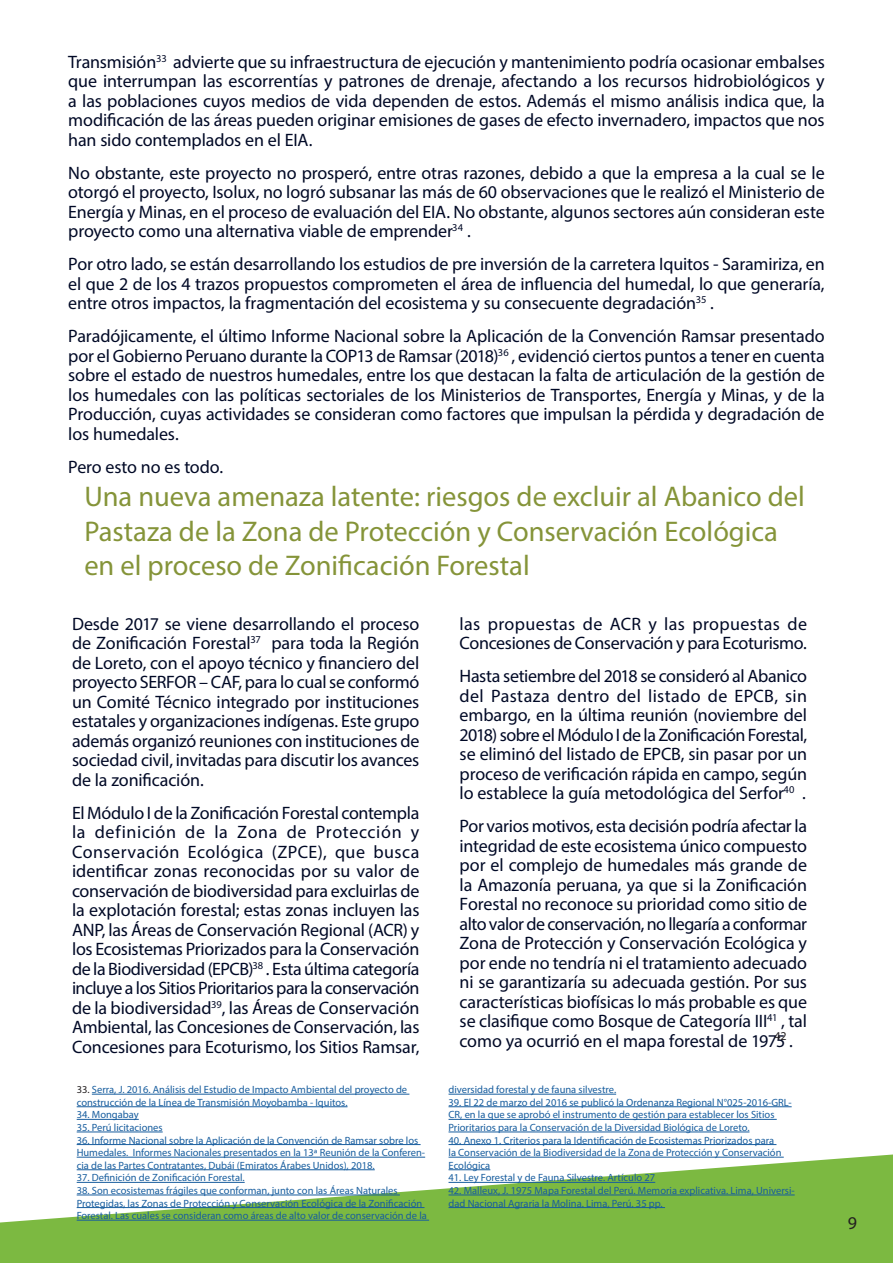
<style>
.page{position:relative;width:893px;height:1263px;background:#fff}
.page>*{position:absolute;margin:0;border:0;box-sizing:border-box;transform-origin:0 0}
.t1{font:28.5px/34.2px "Myriad Pro";color:#859439}
.MainText{font:18px/19.5px "Myriad Pro";letter-spacing:-.01em;color:#000926;text-align:justify}
.t2{font:18px "Myriad Pro";color:#231f20}
.t3{font:12px "Myriad Pro";color:#231f20}
.t4{font:10.5px/12.6px "Myriad Pro";color:#175d9e}
.s1{color:#231f20}
</style>
<div class="page">
<svg style="left:0;top:1093px;width:893px;height:170px"></svg>
<hr style="left:92px;top:1094px;width:317px;height:1px;background:#175d9e">
<hr style="left:77px;top:1106px;width:271px;height:1px;background:#175d9e">
<hr style="left:77px;top:1119px;width:62px;height:1px;background:#175d9e">
<hr style="left:77px;top:1132px;width:86px;height:1px;background:#175d9e">
<hr style="left:77px;top:1144px;width:344px;height:1px;background:#175d9e">
<hr style="left:77px;top:1157px;width:348px;height:1px;background:#175d9e">
<hr style="left:77px;top:1169px;width:298px;height:1px;background:#175d9e">
<hr style="left:77px;top:1182px;width:168px;height:1px;background:#175d9e">
<hr style="left:77px;top:1195px;width:323px;height:1px;background:#175d9e">
<hr style="left:77px;top:1207px;width:347px;height:1px;background:#175d9e">
<hr style="left:77px;top:1220px;width:352px;height:1px;background:#175d9e">
<hr style="left:448px;top:1094px;width:168px;height:1px;background:#175d9e">
<hr style="left:448px;top:1106px;width:344px;height:1px;background:#175d9e">
<hr style="left:448px;top:1119px;width:329px;height:1px;background:#175d9e">
<hr style="left:448px;top:1132px;width:301px;height:1px;background:#175d9e">
<hr style="left:448px;top:1144px;width:328px;height:1px;background:#175d9e">
<hr style="left:448px;top:1157px;width:336px;height:1px;background:#175d9e">
<hr style="left:448px;top:1169px;width:42px;height:1px;background:#175d9e">
<hr style="left:448px;top:1182px;width:207px;height:1px;background:#175d9e">
<hr style="left:448px;top:1195px;width:347px;height:1px;background:#175d9e">
<hr style="left:448px;top:1207px;width:217px;height:1px;background:#175d9e">
<p class="MainText" style="left:68px;top:51px;width:758px">Transmisión<sup>33</sup> advierte que su infraestructura de ejecución y mantenimiento podría ocasionar embalses que interrumpan las escorrentías y patrones de drenaje, afectando a los recursos hidrobiológicos y a las poblaciones cuyos medios de vida dependen de estos. Además el mismo análisis indica que, la modificación de las áreas pueden originar emisiones de gases de efecto invernadero, impactos que nos han sido contemplados en el EIA.</p>
<p class="MainText" style="left:68px;top:162px;width:758px">No obstante, este proyecto no prosperó, entre otras razones, debido a que la empresa a la cual se le otorgó el proyecto, Isolux, no logró subsanar las más de 60 observaciones que le realizó el Ministerio de Energía y Minas, en el proceso de evaluación del EIA. No obstante, algunos sectores aún consideran este proyecto como una alternativa viable de emprender<sup>34</sup> .</p>
<p class="MainText" style="left:68px;top:254px;width:758px">Por otro lado, se están desarrollando los estudios de pre inversión de la carretera Iquitos - Saramiriza, en el que 2 de los 4 trazos propuestos comprometen el área de influencia del humedal, lo que generaría, entre otros impactos, la fragmentación del ecosistema y su consecuente degradación<sup>35</sup> .</p>
<p class="MainText" style="left:68px;top:326px;width:758px">Paradójicamente, el último Informe Nacional sobre la Aplicación de la Convención Ramsar presentado por el Gobierno Peruano durante la COP13 de Ramsar (2018)<sup>36</sup> , evidenció ciertos puntos a tener en cuenta sobre el estado de nuestros humedales, entre los que destacan la falta de articulación de la gestión de los humedales con las políticas sectoriales de los Ministerios de Transportes, Energía y Minas, y de la Producción, cuyas actividades se consideran como factores que impulsan la pérdida y degradación de los humedales.</p>
<p class="MainText" style="left:68px;top:456px;width:156px">Pero esto no es todo.</p>
<p class="t1" style="left:84px;top:479px;width:722px">Una nueva amenaza latente: riesgos de excluir al Abanico del<br>Pastaza de la Zona de Protección y Conservación Ecológica en el proceso de Zonificación Forestal</p>
<p class="MainText" style="left:72px;top:614px;width:349px">Desde 2017 se viene desarrollando el proceso de Zonificación Forestal<sup>37</sup> para toda la Región de Loreto, con el apoyo técnico y financiero del proyecto SERFOR – CAF, para lo cual se conformó un Comité Técnico integrado por instituciones estatales y organizaciones indígenas. Este grupo además organizó reuniones con instituciones de sociedad civil, invitadas para discutir los avances de la zonificación.</p>
<p class="MainText" style="left:72px;top:803px;width:349px">El Módulo I de la Zonificación Forestal contempla la definición de la Zona de Protección y Conservación Ecológica (ZPCE), que busca identificar zonas reconocidas por su valor de conservación de biodiversidad para excluirlas de la explotación forestal; estas zonas incluyen las ANP, las Áreas de Conservación Regional (ACR) y los Ecosistemas Priorizados para la Conservación de la Biodiversidad (EPCB)<sup>38</sup> . Esta última categoría incluye a los Sitios Prioritarios para la conservación de la biodiversidad<sup>39</sup>, las Áreas de Conservación Ambiental, las Concesiones de Conservación, las Concesiones para Ecoturismo, los Sitios Ramsar,</p>
<p class="t4" style="left:77px;top:1083px;width:332px"><span class="s1">33.</span> Serra, J. 2016. Análisis del Estudio de Impacto Ambiental del proyecto de construcción de la Línea de Transmisión Moyobamba - Iquitos.</p>
<p class="t4" style="left:77px;top:1108px;width:64px">34. Mongabay</p>
<p class="t4" style="left:77px;top:1121px;width:88px">35. Perú licitaciones</p>
<p class="t4" style="left:77px;top:1133px;width:350px">36. Informe Nacional sobre la Aplicación de la Convención de Ramsar sobre los<br>Humedales. Informes Nacionales presentados en la 13ª Reunión de la Conferen&shy;cia de las Partes Contratantes, Dubái (Emiratos Árabes Unidos), 2018.</p>
<p class="t4" style="left:77px;top:1171px;width:169px">37. Definición de Zonificación Forestal.</p>
<p class="t4" style="left:77px;top:1184px;width:352px">38. Son ecosistemas frágiles que conforman, junto con las Áreas Naturales<br>Protegidas, las Zonas de Protección y Conservación Ecológica de la Zonificación<br>Forestal. Las cuales se consideran como áreas de alto valor de conservación de la</p>
<p class="MainText" style="left:460px;top:614px;width:349px">las propuestas de ACR y las propuestas de<br>Concesiones de Conservación y para Ecoturismo.</p>
<p class="MainText" style="left:460px;top:666px;width:349px">Hasta setiembre del 2018 se consideró al Abanico del Pastaza dentro del listado de EPCB, sin embargo, en la última reunión (noviembre del 2018) sobre el Módulo I de la Zonificación Forestal, se eliminó del listado de EPCB, sin pasar por un proceso de verificación rápida en campo, según lo establece la guía metodológica del Serfor<sup>40</sup> .</p>
<p class="MainText" style="left:460px;top:816px;width:349px">Por varios motivos, esta decisión podría afectar la integridad de este ecosistema único compuesto por el complejo de humedales más grande de la Amazonía peruana, ya que si la Zonificación Forestal no reconoce su prioridad como sitio de alto valor de conservación, no llegaría a conformar Zona de Protección y Conservación Ecológica y por ende no tendría ni el tratamiento adecuado ni se garantizaría su adecuada gestión. Por sus características biofísicas lo más probable es que se clasifique como Bosque de Categoría III<sup>41</sup> , tal como ya ocurrió en el mapa forestal de 1975 .</p>
<p class="t3" style="left:774px;top:1028px;width:14px">42</p>
<p class="t4" style="left:448px;top:1083px;width:169px">diversidad forestal y de fauna silvestre.</p>
<p class="t4" style="left:448px;top:1096px;width:345px">39. El 22 de marzo del 2016 se publicó la Ordenanza Regional N°025-2016-GRL-<br>CR, en la que se aprobó el instrumento de gestión para establecer los Sitios<br>Prioritarios para la Conservación de la Diversidad Biológica de Loreto.</p>
<p class="t4" style="left:448px;top:1133px;width:334px">40. Anexo 1. Criterios para la Identificación de Ecosistemas Priorizados para la Conservación de la Biodiversidad de la Zona de Protección y Conservación<br>Ecológica</p>
<p class="t4" style="left:448px;top:1171px;width:208px">41. Ley Forestal y de Fauna Silvestre. Artículo 27</p>
<p class="t4" style="left:448px;top:1184px;width:348px">42. Malleux, J. 1975 Mapa Forestal del Perú. Memoria explicativa. Lima, Universi&shy;dad Nacional Agraria la Molina. Lima, Perú. 35 pp.</p>
<p class="t2" style="left:848px;top:1212px;width:11px">9</p>
</div>
